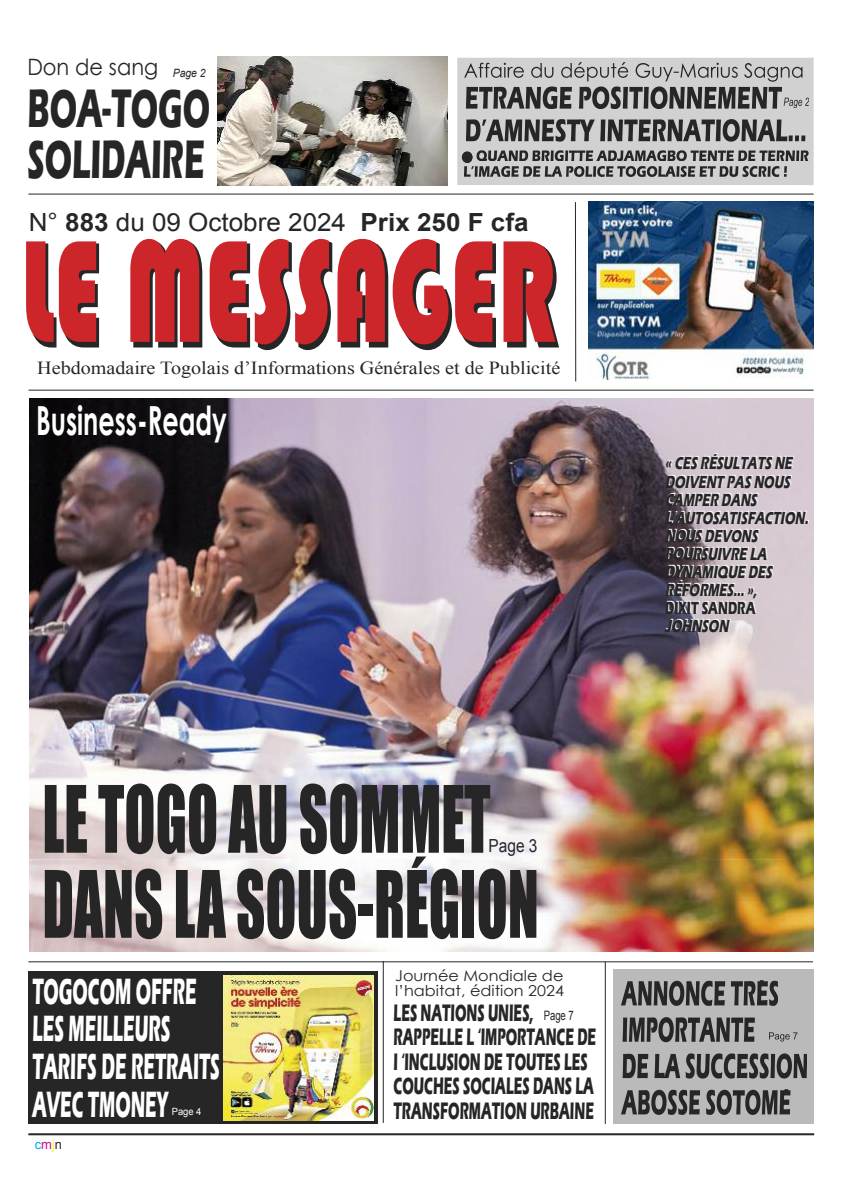
<style>
.page{position:relative;width:842px;height:1191px;background:#fff}
.page>*{position:absolute;margin:0;border:0;box-sizing:border-box;transform-origin:0 0}
.t1{font:150.7px "Bauhaus 93";color:#cc262b;scale:.65 1}
.t2{font:85.7px/85px "Impact";color:#272627;scale:.67 1}
.t3{font:700 55.8px/50.8px "Eras ITC";color:#272627;scale:.56 1}
.t4{font:700 40.1px "Century Gothic";color:#fff;scale:.63 1}
.t5{font:700 37.7px/37.7px "Eras ITC";color:#fff;scale:.47 1}
.t6{font:25px "Arial";color:#272627;scale:1.04 1}
.t7{font:700 24.6px/24.6px "Eras ITC";color:#272627;scale:.54 1}
.t8{font:22.6px "Century Gothic";color:#272627;scale:.93 1}
.t9{font:18.4px "Times New Roman";color:#272627;scale:1.09 1}
.t10{font:700 18.1px/18.1px "Eras ITC";color:#272627;scale:.66 1}
.t11{font:18px "Arial";color:#272627;scale:.86 1}
.t12{font:15px/15px "Century Gothic";color:#272627;scale:1.07 1}
.t13{font:13px "Arial";color:#272627;scale:.73 1}
.t14{font:13px "Arial";color:#00aded}
.t15{font:italic 11.5px "Arial";color:#272627;scale:.91 1}
.t16{font:10px "Arial";color:#fff;scale:.94 1}
.s1{font-weight:700}
.s2{color:#ca0d89}
.s3{color:#fff12a}
.s4{color:#272627}
</style>
<div class="page">
<hr style="left:28px;top:1133px;width:786px;height:2px;background:#272627">
<hr style="left:28px;top:390px;width:786px;height:1px;background:#272627">
<hr style="left:28px;top:194px;width:786px;height:1px;background:#272627">
<svg style="left:574px;top:202px;width:3px;height:180px"></svg>
<img style="left:588px;top:202px;width:226px;height:178px">
<hr style="left:28px;top:961px;width:785px;height:1px;background:#272627">
<hr style="left:383px;top:961px;width:1px;height:162px;background:#272627">
<hr style="left:605px;top:962px;width:1px;height:162px;background:#272627">
<img style="left:30px;top:399px;width:784px;height:552px">
<img style="left:218px;top:57px;width:229px;height:128px">
<svg style="left:457px;top:58px;width:357px;height:127px;background:#a7a6a7"></svg>
<svg style="left:784px;top:98px;width:25px;height:10px"></svg>
<svg style="left:464px;top:63px;width:108px;height:15px;background:#acabac"></svg>
<svg style="left:466px;top:86px;width:91px;height:23px;background:#717071"></svg>
<svg style="left:466px;top:119px;width:95px;height:22px;background:#6e6d6e"></svg>
<svg style="left:462px;top:150px;width:71px;height:27px;background:#888788"></svg>
<div style="left:28px;top:971px;width:350px;height:153px;background:#272627"></div>
<img style="left:224px;top:975px;width:150px;height:145px">
<svg style="left:613px;top:969px;width:200px;height:154px;background:#9c9b9c"></svg>
<svg style="left:769px;top:1032px;width:28px;height:9px"></svg>
<svg style="left:621px;top:980px;width:104px;height:26px;background:#686868"></svg>
<svg style="left:623px;top:1017px;width:64px;height:25px;background:#606060"></svg>
<svg style="left:622px;top:1053px;width:85px;height:25px;background:#727172"></svg>
<svg style="left:621px;top:1089px;width:62px;height:26px;background:#6a696a"></svg>
<p class="t8" style="left:27px;top:53px;width:142px">Don de sang</p>
<h3 class="t3" style="left:27px;top:83px;width:328px">BOA-TOGO<br>SOLIDAIRE</h3>
<p class="t15" style="left:173px;top:66px;width:38px">Page 2</p>
<h3 class="t6" style="left:29px;top:208px;width:482px">N° <span class="s1">883</span> du 09 Octobre 2024 <span class="s1">Prix 250 F cfa</span></h3>
<h1 class="t1" style="left:21px;top:206px;width:824px">LE MESSAGER</h1>
<p class="t9" style="left:37px;top:358px;width:481px">Hebdomadaire Togolais d’Informations Générales et de Publicité</p>
<h3 class="t4" style="left:36px;top:395px;width:304px">Business-Ready</h3>
<h2 class="t2" style="left:42px;top:776px;width:742px">LE TOGO AU SOMMET<br>DANS LA SOUS-RÉGION</h2>
<p class="t11" style="left:488px;top:835px;width:58px">Page 3</p>
<h3 class="t5" style="left:32px;top:972px;width:401px">TOGOCOM OFFRE<br>LES MEILLEURS<br>TARIFS DE RETRAITS<br>AVEC TMONEY</h3>
<p class="t16" style="left:172px;top:1105px;width:33px">Page 4</p>
<p class="t14" style="left:35px;top:1137px;width:29px">c<span class="s2">m</span><span class="s3">j</span><span class="s4">n</span></p>
<p class="t12" style="left:395px;top:967px;width:159px">Journée Mondiale de l’habitat, édition 2024</p>
<h3 class="t7" style="left:394px;top:1000px;width:377px">LES NATIONS UNIES,<br>RAPPELLE L ‘IMPORTANCE DE<br>I ‘INCLUSION DE TOUTES LES<br>COUCHES SOCIALES DANS LA<br>TRANSFORMATION URBAINE</h3>
<p class="t13" style="left:544px;top:1008px;width:43px">Page 7</p>
<p class="t10" style="left:665px;top:454px;width:222px">« CES RÉSULTATS NE<br>DOIVENT PAS NOUS<br>CAMPER DANS<br>L’AUTOSATISFACTION.<br>NOUS DEVONS<br>POURSUIVRE LA<br>DYNAMIQUE DES<br>RÉFORMES… »,<br>DIXIT SANDRA<br>JOHNSON</p>
</div>
